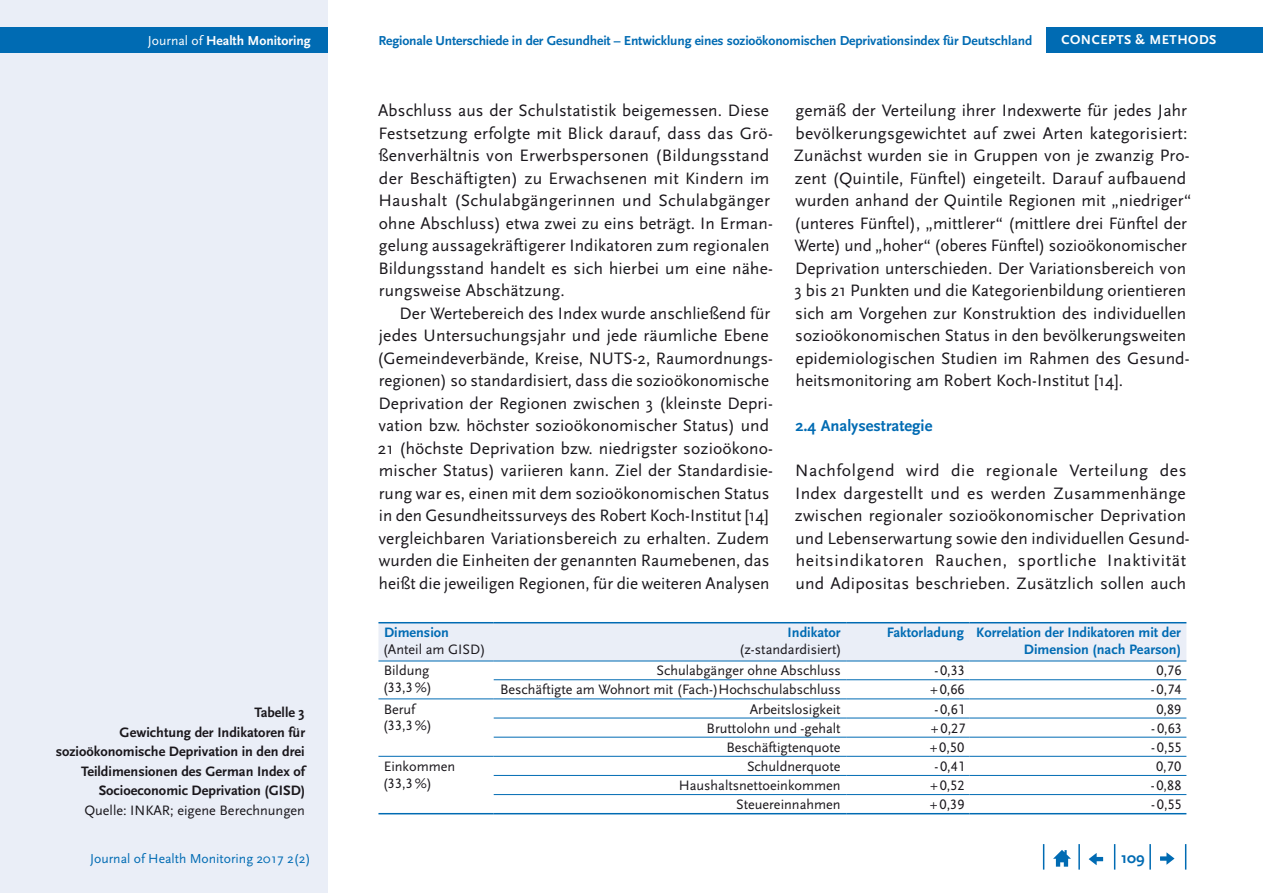
<style>
.page{position:relative;width:1263px;height:893px;background:#fff}
.page>*{position:absolute;margin:0;border:0;box-sizing:border-box;transform-origin:0 0}
.Copy_Einzug{font:17.25px/22.5px "Scala Sans Pro";letter-spacing:.005em;color:#1a171c}
.Copy{font:17.25px/22.5px "Scala Sans Pro";letter-spacing:.015em;color:#1a171c}
.t1{font:700 16.5px "Scala Sans Pro";color:#006bb3}
.t2{font:700 15.75px "Scala Sans Pro";color:#006bb3}
.Tab_Text_r_Ziffern{font:14.25px "Scala Sans Pro";color:#1a171c}
.t3{font:700 14.25px/19.5px "Scala Sans Pro";color:#1a171c;text-align:right}
.Tab_Text_lb_blau{font:700 14.25px/16.5px "Scala Sans Pro";color:#006bb3;text-align:right}
.Tab_Text_l{font:14.25px/16.5px "Scala Sans Pro";color:#1a171c}
.Tab_Text_rb_blau{font:14.25px/16.5px "Scala Sans Pro";color:#1a171c;text-align:right}
.Tab_Text_lb_blau-2{font:14.25px/16.5px "Scala Sans Pro";color:#1a171c}
.Tab_Text_rb_blau-2{font:700 14.25px "Scala Sans Pro";color:#006bb3}
.t4{font:700 13.65px "Scala Sans Pro";letter-spacing:-.01em;color:#006bb3}
.t5{font:13.65px "Scala Sans Pro";color:#006bb3}
.t6{font:700 13.65px "Scala Sans Pro";color:#fff}
.t7{font:700 13.5px "Scala Sans Pro";letter-spacing:.04em;color:#fff}
.s1{font-weight:400}
.s2{font-weight:700;color:#006bb3}
</style>
<div class="page">
<div style="left:0;top:0;width:327px;height:893px;background:#eaeef7"></div>
<div style="left:0;top:28px;width:327px;height:25px;background:#006bb3"></div>
<svg style="left:1185px;top:844px;width:1px;height:26px"></svg>
<hr style="left:1149px;top:844px;width:2px;height:26px;background:#006bb3">
<svg style="left:1114px;top:844px;width:1px;height:26px"></svg>
<hr style="left:1078px;top:844px;width:2px;height:26px;background:#006bb3">
<svg style="left:1043px;top:844px;width:1px;height:26px"></svg>
<svg style="left:1053px;top:850px;width:18px;height:17px"></svg>
<svg style="left:1089px;top:853px;width:14px;height:12px"></svg>
<svg style="left:1160px;top:852px;width:14px;height:13px"></svg>
<div style="left:1046px;top:28px;width:217px;height:25px;background:#006bb3"></div>
<div style="left:378px;top:623px;width:808px;height:38px;background:#eaeef7"></div>
<hr style="left:494px;top:679px;width:352px;height:1px;background:#006bb3">
<hr style="left:846px;top:679px;width:123px;height:1px;background:#006bb3">
<hr style="left:969px;top:679px;width:217px;height:1px;background:#006bb3">
<hr style="left:378px;top:698px;width:116px;height:1px;background:#006bb3">
<hr style="left:494px;top:698px;width:352px;height:1px;background:#006bb3">
<hr style="left:846px;top:698px;width:123px;height:1px;background:#006bb3">
<hr style="left:969px;top:698px;width:217px;height:1px;background:#006bb3">
<hr style="left:494px;top:718px;width:352px;height:1px;background:#006bb3">
<hr style="left:846px;top:718px;width:123px;height:1px;background:#006bb3">
<hr style="left:969px;top:718px;width:217px;height:1px;background:#006bb3">
<hr style="left:494px;top:737px;width:352px;height:1px;background:#006bb3">
<hr style="left:846px;top:737px;width:123px;height:1px;background:#006bb3">
<hr style="left:969px;top:737px;width:217px;height:1px;background:#006bb3">
<hr style="left:494px;top:756px;width:352px;height:1px;background:#006bb3">
<hr style="left:846px;top:756px;width:123px;height:1px;background:#006bb3">
<hr style="left:969px;top:756px;width:217px;height:1px;background:#006bb3">
<hr style="left:494px;top:775px;width:352px;height:1px;background:#006bb3">
<hr style="left:846px;top:775px;width:123px;height:1px;background:#006bb3">
<hr style="left:969px;top:775px;width:217px;height:1px;background:#006bb3">
<hr style="left:378px;top:622px;width:116px;height:1px;background:#006bb3">
<hr style="left:494px;top:622px;width:352px;height:1px;background:#006bb3">
<hr style="left:846px;top:622px;width:123px;height:1px;background:#006bb3">
<hr style="left:969px;top:622px;width:217px;height:1px;background:#006bb3">
<hr style="left:378px;top:661px;width:116px;height:1px;background:#006bb3">
<hr style="left:494px;top:661px;width:352px;height:1px;background:#006bb3">
<hr style="left:846px;top:661px;width:123px;height:1px;background:#006bb3">
<hr style="left:969px;top:661px;width:217px;height:1px;background:#006bb3">
<hr style="left:494px;top:794px;width:352px;height:1px;background:#006bb3">
<hr style="left:846px;top:794px;width:123px;height:1px;background:#006bb3">
<hr style="left:969px;top:794px;width:217px;height:1px;background:#006bb3">
<hr style="left:494px;top:813px;width:352px;height:1px;background:#006bb3">
<hr style="left:846px;top:813px;width:123px;height:1px;background:#006bb3">
<hr style="left:969px;top:813px;width:217px;height:1px;background:#006bb3">
<hr style="left:378px;top:756px;width:116px;height:1px;background:#006bb3">
<hr style="left:378px;top:813px;width:116px;height:1px;background:#006bb3">
<p class="t6" style="left:148px;top:33px;width:164px"><span class="s1">Journal of</span> Health Monitoring</p>
<p class="t4" style="left:378px;top:33px;width:655px">Regionale Unterschiede in der Gesundheit – Entwicklung eines sozioökonomischen Deprivationsindex für Deutschland</p>
<p class="t7" style="left:1061px;top:32px;width:157px">CONCEPTS &amp; METHODS</p>
<p class="t3" style="left:56px;top:703px;width:251px">Tabelle 3<br>Gewichtung der Indikatoren für sozioökonomische Deprivation in den drei<br>Teildimensionen des German Index of<br>Socioeconomic Deprivation (GISD)<br><span class="s1">Quelle: INKAR; eigene Berechnungen</span></p>
<p class="Copy_Einzug" style="left:794px;top:99px;width:399px">gemäß der Verteilung ihrer Indexwerte für jedes Jahr bevölkerungsgewichtet auf zwei Arten kategorisiert:<br>Zunächst wurden sie in Gruppen von je zwanzig Pro&shy;zent (Quintile, Fünftel) eingeteilt. Darauf aufbauend wurden anhand der Quintile Regionen mit „niedriger“ (unteres Fünftel), „mittlerer“ (mittlere drei Fünftel der Werte) und „hoher“ (oberes Fünftel) sozioökonomischer Deprivation unterschieden. Der Variationsbereich von 3 bis 21 Punkten und die Kategorienbildung orientieren sich am Vorgehen zur Konstruktion des individuellen sozioökonomischen Status in den bevölkerungsweiten epidemiologischen Studien im Rahmen des Gesund&shy;heitsmonitoring am Robert Koch-Institut [14].</p>
<h2 class="t1" style="left:795px;top:416px;width:139px">2.4 Analysestrategie</h2>
<p class="Copy" style="left:795px;top:459px;width:396px">Nachfolgend wird die regionale Verteilung des Index dargestellt und es werden Zusammenhänge zwischen regionaler sozioökonomischer Deprivation und Lebenserwartung sowie den individuellen Gesund&shy;heitsindikatoren Rauchen, sportliche Inaktivität und Adipositas beschrieben. Zusätzlich sollen auch</p>
<p class="Copy" style="left:378px;top:99px;width:396px">Abschluss aus der Schulstatistik beigemessen. Diese Festsetzung erfolgte mit Blick darauf, dass das Grö&shy;ßenverhältnis von Erwerbspersonen (Bildungsstand der Beschäftigten) zu Erwachsenen mit Kindern im Haushalt (Schulabgängerinnen und Schulabgänger ohne Abschluss) etwa zwei zu eins beträgt. In Erman&shy;gelung aussagekräftigerer Indikatoren zum regionalen Bildungsstand handelt es sich hierbei um eine nähe&shy;rungsweise Abschätzung.</p>
<p class="Copy_Einzug" style="left:377px;top:302px;width:397px;text-indent:22px">Der Wertebereich des Index wurde anschließend für jedes Untersuchungsjahr und jede räumliche Ebene (Gemeindeverbände, Kreise, NUTS-2, Raumordnungs&shy;regionen) so standardisiert, dass die sozioökonomische Deprivation der Regionen zwischen 3 (kleinste Depri&shy;vation bzw. höchster sozioökonomischer Status) und 21 (höchste Deprivation bzw. niedrigster sozioökono&shy;mischer Status) variieren kann. Ziel der Standardisie&shy;rung war es, einen mit dem sozioökonomischen Status in den Gesundheitssurveys des Robert Koch-Institut [14] vergleichbaren Variationsbereich zu erhalten. Zudem wurden die Einheiten der genannten Raumebenen, das heißt die jeweiligen Regionen, für die weiteren Analysen</p>
<p class="Tab_Text_lb_blau-2" style="left:383px;top:624px;width:104px"><span class="s2">Dimension </span>(Anteil am GISD)</p>
<p class="Tab_Text_rb_blau" style="left:739px;top:624px;width:104px"><span class="s2">Indikator </span>(z-standardisiert)</p>
<p class="Tab_Text_rb_blau-2" style="left:887px;top:624px;width:78px">Faktorladung</p>
<p class="Tab_Text_lb_blau" style="left:976px;top:625px;width:206px">Korrelation der Indikatoren mit der<br>Dimension (nach Pearson)</p>
<p class="Tab_Text_l" style="left:383px;top:662px;width:51px">Bildung (33,3%)</p>
<p class="Tab_Text_r_Ziffern" style="left:656px;top:662px;width:186px">Schulabgänger ohne Abschluss</p>
<p class="Tab_Text_r_Ziffern" style="left:934px;top:662px;width:32px">-0,33</p>
<p class="Tab_Text_r_Ziffern" style="left:1156px;top:662px;width:26px">0,76</p>
<p class="Tab_Text_r_Ziffern" style="left:500px;top:681px;width:342px">Beschäftigte am Wohnort mit (Fach-)Hochschulabschluss</p>
<p class="Tab_Text_r_Ziffern" style="left:930px;top:681px;width:36px">+0,66</p>
<p class="Tab_Text_r_Ziffern" style="left:1151px;top:681px;width:32px">- 0,74</p>
<p class="Tab_Text_l" style="left:383px;top:701px;width:51px">Beruf (33,3%)</p>
<p class="Tab_Text_r_Ziffern" style="left:750px;top:701px;width:92px">Arbeitslosigkeit</p>
<p class="Tab_Text_r_Ziffern" style="left:934px;top:701px;width:32px">- 0,61</p>
<p class="Tab_Text_r_Ziffern" style="left:1156px;top:701px;width:26px">0,89</p>
<p class="Tab_Text_r_Ziffern" style="left:706px;top:720px;width:136px">Bruttolohn und -gehalt</p>
<p class="Tab_Text_r_Ziffern" style="left:931px;top:720px;width:36px">+0,27</p>
<p class="Tab_Text_r_Ziffern" style="left:1151px;top:720px;width:32px">- 0,63</p>
<p class="Tab_Text_r_Ziffern" style="left:726px;top:739px;width:116px">Beschäftigtenquote</p>
<p class="Tab_Text_r_Ziffern" style="left:930px;top:739px;width:36px">+0,50</p>
<p class="Tab_Text_r_Ziffern" style="left:1151px;top:739px;width:32px">- 0,55</p>
<p class="Tab_Text_l" style="left:383px;top:758px;width:74px">Einkommen (33,3%)</p>
<p class="Tab_Text_r_Ziffern" style="left:747px;top:758px;width:95px">Schuldnerquote</p>
<p class="Tab_Text_r_Ziffern" style="left:934px;top:758px;width:32px">- 0,41</p>
<p class="Tab_Text_r_Ziffern" style="left:1156px;top:758px;width:26px">0,70</p>
<p class="Tab_Text_r_Ziffern" style="left:679px;top:777px;width:163px">Haushaltsnettoeinkommen</p>
<p class="Tab_Text_r_Ziffern" style="left:930px;top:777px;width:36px">+0,52</p>
<p class="Tab_Text_r_Ziffern" style="left:1151px;top:777px;width:32px">-0,88</p>
<p class="Tab_Text_r_Ziffern" style="left:736px;top:796px;width:106px">Steuereinnahmen</p>
<p class="Tab_Text_r_Ziffern" style="left:930px;top:796px;width:36px">+0,39</p>
<p class="Tab_Text_r_Ziffern" style="left:1151px;top:796px;width:32px">- 0,55</p>
<p class="t5" style="left:90px;top:850px;width:222px">Journal of Health Monitoring 2017 2(2)</p>
<p class="t2" style="left:1121px;top:849px;width:25px">109</p>
</div>
